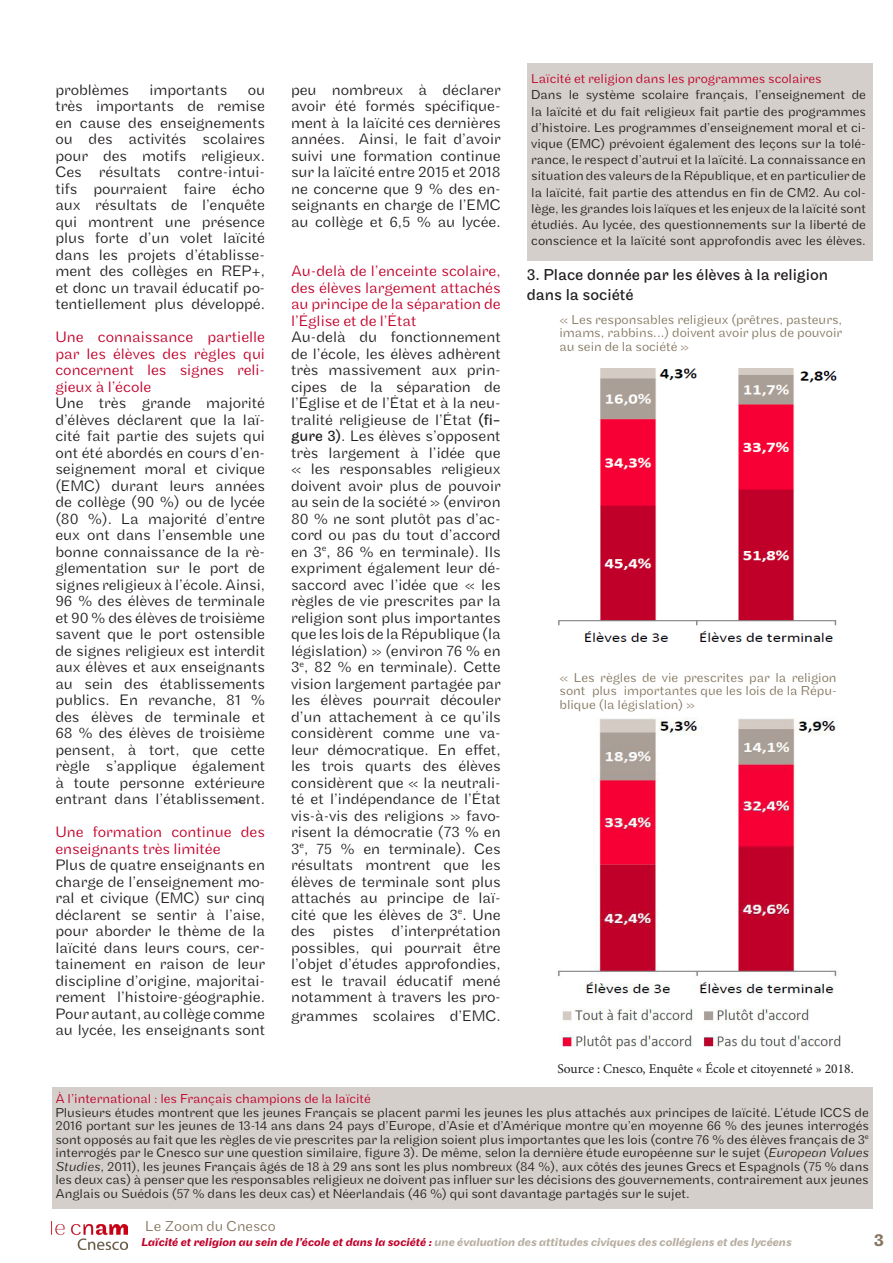
<style>
.page{position:relative;width:893px;height:1263px;background:#fff}
.page>*{position:absolute;margin:0;border:0;box-sizing:border-box;transform-origin:0 0}
.t1{font:500 18px "Maple";color:#857761}
.t2{font:16.5px/19.8px "Maple";color:#231f20}
.t3{font:300 15.75px/16.5px "Maple";color:#231f20;text-align:justify}
.t4{font:300 15.75px/16.5px "Maple";color:#c1002a;text-align:justify}
.t5{font:300 15px "Maple";color:#857761}
.t6{font:300 13.5px/16.2px "Maple";color:#231f20;text-align:justify}
.t7{font:300 13.5px/13.5px "Maple";color:#857761;text-align:justify}
.t8{font:300 13.5px "Maple";color:#c1002a}
.t9{font:13.5px "Minion Pro";color:#231f20}
.t10{font:italic 500 12px "Maple";color:#b6ada0}
.s1{font-weight:400}
.s2{font-style:italic}
.s3{color:#c1002a}
</style>
<div class="page">
<div style="left:527px;top:64px;width:346px;height:197px;background:#d4cfca"></div>
<div style="left:52px;top:1088px;width:821px;height:121px;background:#d4cfca"></div>
<svg style="left:234px;top:801px;width:11px;height:2px"></svg>
<img style="left:52px;top:1221px;width:75px;height:28px">
<img style="left:558px;top:368px;width:279px;height:274px">
<img style="left:558px;top:718px;width:281px;height:277px">
<img style="left:559px;top:1008px;width:282px;height:42px">
<p class="t3" style="left:55px;top:81px;width:75px">problèmes</p>
<p class="t3" style="left:149px;top:81px;width:80px">importants</p>
<p class="t3" style="left:248px;top:81px;width:19px">ou</p>
<p class="t3" style="left:55px;top:98px;width:211px">très importants de remise</p>
<p class="t3" style="left:55px;top:114px;width:211px">en cause des enseignements ou des activités scolaires pour des motifs religieux.</p>
<p class="t3" style="left:55px;top:164px;width:211px">Ces résultats contre-intui&shy;tifs pourraient faire écho aux résultats de l’enquête qui montrent une présence plus forte d’un volet laïcité dans les projets d’établisse&shy;ment des collèges en REP+, et donc un travail éducatif po&shy;tentiellement plus développé.</p>
<p class="t4" style="left:55px;top:329px;width:211px">Une connaissance partielle par les élèves des règles qui concernent les signes reli&shy;gieux à l’école</p>
<p class="t3" style="left:55px;top:395px;width:211px">Une très grande majorité d’élèves déclarent que la laï&shy;cité fait partie des sujets qui ont été abordés en cours d’en&shy;seignement moral et civique (EMC) durant leurs années de collège (90 %) ou de lycée (80 %). La majorité d’entre eux ont dans l’ensemble une bonne connaissance de la rè&shy;glementation sur le port de signes religieux à l’école. Ainsi, 96 % des élèves de terminale et 90 % des élèves de troisième savent que le port ostensible de signes religieux est interdit aux élèves et aux enseignants au sein des établissements publics. En revanche, 81 % des élèves de terminale et 68 % des élèves de troisième pensent, à tort, que cette règle s’applique également à toute personne extérieure entrant dans l’établissement.</p>
<p class="t4" style="left:55px;top:824px;width:211px">Une formation continue des enseignants très limitée</p>
<p class="t3" style="left:55px;top:857px;width:211px">Plus de quatre enseignants en charge de l’enseignement mo&shy;ral et civique (EMC) sur cinq déclarent se sentir à l’aise, pour aborder le thème de la laïcité dans leurs cours, cer&shy;tainement en raison de leur discipline d’origine, majoritai&shy;rement l’histoire-géographie.<br>Pour autant, au collège comme au lycée, les enseignants sont</p>
<p class="t3" style="left:291px;top:81px;width:211px">peu nombreux à déclarer avoir été formés spécifique&shy;ment à la laïcité ces dernières années. Ainsi, le fait d’avoir suivi une formation continue sur la laïcité entre 2015 et 2018 ne concerne que 9 % des en&shy;seignants en charge de l’EMC au collège et 6,5 % au lycée.</p>
<p class="t4" style="left:291px;top:263px;width:211px">Au-delà de l’enceinte scolaire, des élèves largement attachés au principe de la séparation de l’Église et de l’État</p>
<p class="t3" style="left:291px;top:329px;width:211px">Au-delà du fonctionnement de l’école, les élèves adhèrent très massivement aux prin&shy;cipes de la séparation de l’Église et de l’État et à la neu&shy;tralité religieuse de l’État <span class="s1">(fi&shy;gure 3)</span>. Les élèves s’opposent très largement à l’idée que « les responsables religieux doivent avoir plus de pouvoir au sein de la société » (environ 80 % ne sont plutôt pas d’ac&shy;cord ou pas du tout d’accord en 3<sup>e</sup>, 86 % en terminale). Ils expriment également leur dé&shy;saccord avec l’idée que « les règles de vie prescrites par la religion sont plus importantes que les lois de la République (la législation) » (environ 76 % en 3<sup>e</sup>, 82 % en terminale). Cette</p>
<p class="t3" style="left:291px;top:675px;width:211px">vision largement partagée par les élèves pourrait découler d’un attachement à ce qu’ils considèrent comme une va&shy;leur démocratique. En effet, les trois quarts des élèves considèrent que « la neutrali&shy;té et l’indépendance de l’État vis-à-vis des religions » favo&shy;risent la démocratie (73 % en 3<sup>e</sup>, 75 % en terminale). Ces résultats montrent que les élèves de terminale sont plus attachés au principe de laï&shy;cité que les élèves de 3<sup>e</sup>. Une des pistes d’interprétation possibles, qui pourrait être l’objet d’études approfondies, est le travail éducatif mené notamment à travers les pro-</p>
<p class="t3" style="left:291px;top:1008px;width:211px">grammes scolaires d’EMC.</p>
<p class="t8" style="left:531px;top:71px;width:292px">Laïcité et religion dans les programmes scolaires</p>
<p class="t6" style="left:531px;top:87px;width:336px">Dans le système scolaire français, l’enseignement de la laïcité et du fait religieux fait partie des programmes d’histoire. Les programmes d’enseignement moral et ci&shy;vique (EMC) prévoient également des leçons sur la tolé&shy;rance, le respect d’autrui et la laïcité. La connaissance en situation des valeurs de la République, et en particulier de la laïcité, fait partie des attendus en fin de CM2. Au col&shy;lège, les grandes lois laïques et les enjeux de la laïcité sont étudiés. Au lycée, des questionnements sur la liberté de conscience et la laïcité sont approfondis avec les élèves.</p>
<p class="t2" style="left:527px;top:265px;width:303px">3. Place donnée par les élèves à la religion dans la société</p>
<p class="t7" style="left:559px;top:313px;width:284px">« Les responsables religieux (prêtres, pasteurs, imams, rabbins...) doivent avoir plus de pouvoir au sein de la société »</p>
<p class="t7" style="left:559px;top:670px;width:279px">« Les règles de vie prescrites par la religion sont plus importantes que les lois de la Répu&shy;blique (la législation) »</p>
<p class="t9" style="left:557px;top:1059px;width:298px">Source : Cnesco, Enquête « École et citoyenneté » 2018.</p>
<p class="t8" style="left:55px;top:1091px;width:317px">À l’international : les Français champions de la laïcité</p>
<p class="t6" style="left:55px;top:1105px;width:815px;line-height:13.5px">Plusieurs études montrent que les jeunes Français se placent parmi les jeunes les plus attachés aux principes de laïcité. L’étude ICCS de 2016 portant sur les jeunes de 13-14 ans dans 24 pays d’Europe, d’Asie et d’Amérique montre qu’en moyenne 66 % des jeunes interrogés sont opposés au fait que les règles de vie prescrites par la religion soient plus importantes que les lois (contre 76 % des élèves français de 3<sup>e </sup>interrogés par le Cnesco sur une question similaire, figure 3). De même, selon la dernière étude européenne sur le sujet (<span class="s2">European Values Studies</span>, 2011), les jeunes Français âgés de 18 à 29 ans sont les plus nombreux (84 %), aux côtés des jeunes Grecs et Espagnols (75 % dans les deux cas) à penser que les responsables religieux ne doivent pas influer sur les décisions des gouvernements, contrairement aux jeunes Anglais ou Suédois (57 % dans les deux cas) et Néerlandais (46 %) qui sont davantage partagés sur le sujet.</p>
<p class="t5" style="left:145px;top:1217px;width:132px">Le Zoom du Cnesco</p>
<p class="t10" style="left:141px;top:1235px;width:652px"><span class="s3">Laïcité et religion au sein de l’école et dans la société :</span> une évaluation des attitudes civiques des collégiens et des lycéens</p>
<p class="t1" style="left:874px;top:1230px;width:12px">3</p>
</div>
